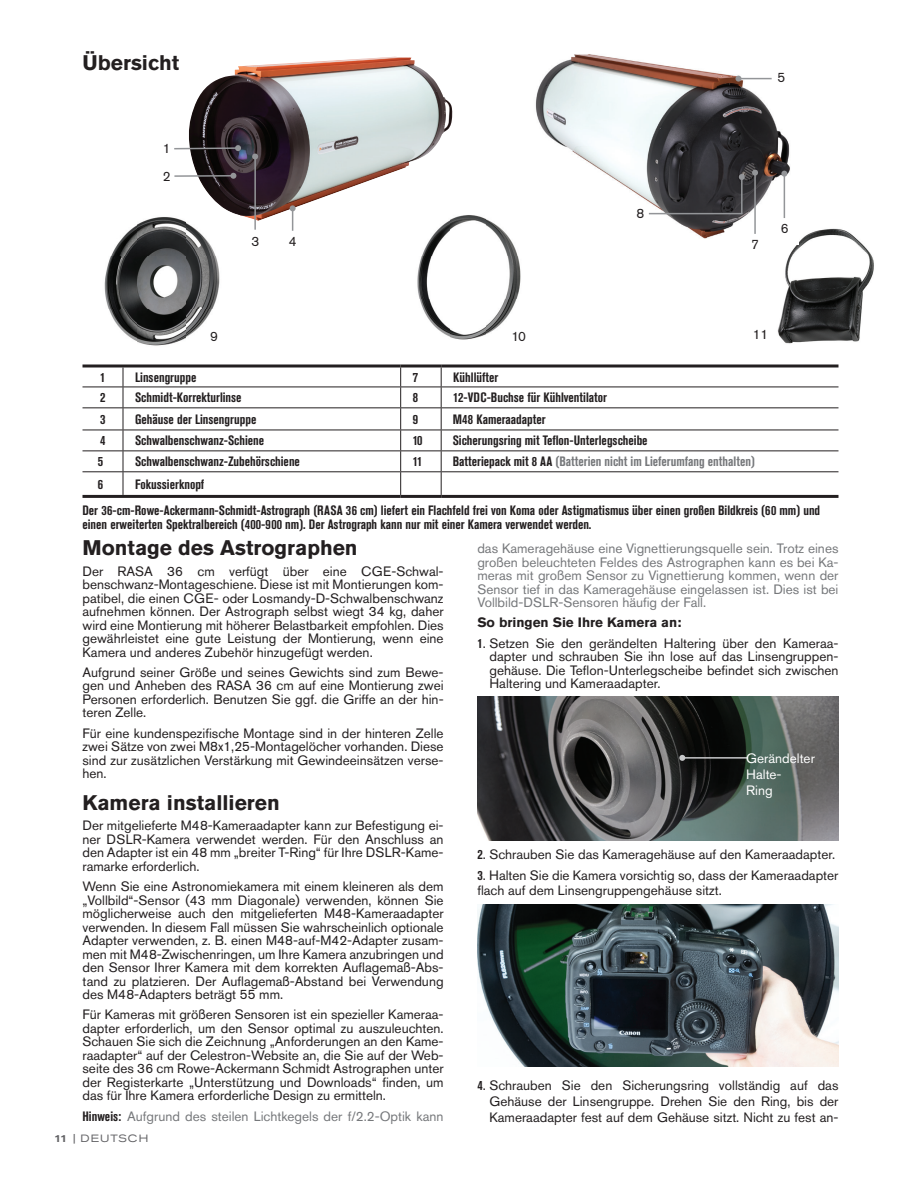
<style>
.page{position:relative;width:918px;height:1188px;background:#fff}
.page>*{position:absolute;margin:0;border:0;box-sizing:border-box;transform-origin:0 0}
.t1{font:700 21px "Akzidenz Grotesk Pro";color:#231f20}
.t2{font:13.5px/13.5px "Akzidenz Grotesk Pro";color:#231f20;text-align:justify}
.t3{font:700 condensed 13.5px/25.8px "Akzidenz Grotesk Pro";color:#231f20}
.t4{font:13.5px/13.5px "Akzidenz Grotesk Pro";color:#76787b;text-align:justify}
.t5{font:700 condensed 13.5px "Akzidenz Grotesk Pro";color:#76787b}
.t6{font:700 13.5px "Akzidenz Grotesk Pro";color:#231f20}
.t7{font:13.5px/16.2px "Akzidenz Grotesk Pro";color:#fff}
.t8{font:expanded 10.5px "Akzidenz Grotesk Pro";letter-spacing:.1em;color:#636366}
.s1{color:#231f20}
.s2{font-weight:700;font-stretch:condensed;color:#231f20}
.s3{font-weight:500}
.s4{font-weight:700;font-stretch:condensed}
</style>
<div class="page">
<img style="left:777px;top:228px;width:97px;height:116px">
<img style="left:104px;top:217px;width:116px;height:129px">
<img style="left:417px;top:215px;width:104px;height:125px">
<img style="left:477px;top:697px;width:361px;height:144px">
<img style="left:477px;top:904px;width:361px;height:162px">
<hr style="left:682px;top:757px;width:66px;height:2px;background:#c7c8ca">
<svg style="left:679px;top:755px;width:6px;height:6px"></svg>
<img style="left:186px;top:57px;width:267px;height:164px">
<svg style="left:174px;top:145px;width:67px;height:6px"></svg>
<hr style="left:254px;top:157px;width:2px;height:73px;background:#939598">
<svg style="left:252px;top:154px;width:6px;height:6px"></svg>
<svg style="left:290px;top:205px;width:6px;height:26px"></svg>
<hr style="left:174px;top:175px;width:59px;height:2px;background:#939598">
<div style="left:230px;top:173px;width:7px;height:6px;background:#939598;border-radius:50%"></div>
<img style="left:535px;top:54px;width:263px;height:191px">
<hr style="left:738px;top:78px;width:34px;height:1px;background:#939598">
<svg style="left:735px;top:76px;width:6px;height:6px"></svg>
<hr style="left:754px;top:173px;width:2px;height:61px;background:#939598">
<svg style="left:752px;top:170px;width:6px;height:6px"></svg>
<hr style="left:784px;top:174px;width:1px;height:44px;background:#939598">
<svg style="left:781px;top:171px;width:6px;height:6px"></svg>
<hr style="left:741px;top:177px;width:2px;height:37px;background:#939598">
<svg style="left:739px;top:174px;width:6px;height:6px"></svg>
<hr style="left:649px;top:213px;width:93px;height:1px;background:#939598">
<svg style="left:82px;top:364px;width:41px;height:4px"></svg>
<svg style="left:123px;top:364px;width:278px;height:4px"></svg>
<svg style="left:401px;top:364px;width:40px;height:4px"></svg>
<svg style="left:441px;top:364px;width:397px;height:4px"></svg>
<hr style="left:82px;top:387px;width:41px;height:1px;background:#231f20">
<hr style="left:123px;top:387px;width:278px;height:1px;background:#231f20">
<hr style="left:82px;top:407px;width:41px;height:1px;background:#231f20">
<hr style="left:123px;top:407px;width:278px;height:1px;background:#231f20">
<hr style="left:401px;top:387px;width:40px;height:1px;background:#231f20">
<hr style="left:441px;top:387px;width:397px;height:1px;background:#231f20">
<hr style="left:401px;top:407px;width:40px;height:1px;background:#231f20">
<hr style="left:441px;top:407px;width:397px;height:1px;background:#231f20">
<hr style="left:82px;top:495px;width:41px;height:3px;background:#231f20">
<hr style="left:123px;top:495px;width:278px;height:3px;background:#231f20">
<hr style="left:401px;top:495px;width:40px;height:3px;background:#231f20">
<hr style="left:441px;top:495px;width:397px;height:3px;background:#231f20">
<hr style="left:82px;top:430px;width:41px;height:1px;background:#231f20">
<hr style="left:123px;top:430px;width:278px;height:1px;background:#231f20">
<hr style="left:401px;top:430px;width:40px;height:1px;background:#231f20">
<hr style="left:441px;top:430px;width:397px;height:1px;background:#231f20">
<hr style="left:82px;top:450px;width:41px;height:1px;background:#231f20">
<hr style="left:123px;top:450px;width:278px;height:1px;background:#231f20">
<svg style="left:123px;top:368px;width:1px;height:127px"></svg>
<hr style="left:401px;top:450px;width:40px;height:1px;background:#231f20">
<svg style="left:400px;top:368px;width:1px;height:127px"></svg>
<hr style="left:441px;top:450px;width:397px;height:1px;background:#231f20">
<svg style="left:441px;top:368px;width:1px;height:127px"></svg>
<hr style="left:82px;top:471px;width:41px;height:1px;background:#231f20">
<hr style="left:123px;top:471px;width:278px;height:1px;background:#231f20">
<hr style="left:401px;top:471px;width:40px;height:1px;background:#231f20">
<hr style="left:441px;top:471px;width:397px;height:1px;background:#231f20">
<h1 class="t1" style="left:82px;top:49px;width:98px">Übersicht</h1>
<p class="t2" style="left:163px;top:142px;width:9px">1</p>
<p class="t2" style="left:163px;top:169px;width:9px">2</p>
<p class="t2" style="left:252px;top:234px;width:9px">3</p>
<p class="t2" style="left:289px;top:234px;width:9px">4</p>
<p class="t2" style="left:636px;top:207px;width:9px">8</p>
<p class="t2" style="left:778px;top:71px;width:9px">5</p>
<p class="t2" style="left:751px;top:237px;width:9px">7</p>
<p class="t2" style="left:781px;top:221px;width:9px">6</p>
<p class="t2" style="left:210px;top:329px;width:9px">9</p>
<p class="t2" style="left:512px;top:329px;width:16px">10</p>
<p class="t2" style="left:753px;top:327px;width:17px">11</p>
<p class="t3" style="left:100px;top:364px;width:7px">1</p>
<p class="t3" style="left:135px;top:364px;width:63px">Linsengruppe</p>
<p class="t3" style="left:413px;top:364px;width:7px">7</p>
<p class="t3" style="left:453px;top:364px;width:47px">Kühllüfter</p>
<p class="t3" style="left:100px;top:385px;width:7px">2</p>
<p class="t3" style="left:135px;top:385px;width:108px">Schmidt-Korrekturlinse</p>
<p class="t3" style="left:413px;top:385px;width:7px">8</p>
<p class="t3" style="left:453px;top:385px;width:155px">12-VDC-Buchse für Kühlventilator</p>
<p class="t3" style="left:100px;top:406px;width:7px">3</p>
<p class="t3" style="left:135px;top:406px;width:123px">Gehäuse der Linsengruppe</p>
<p class="t3" style="left:413px;top:406px;width:7px">9</p>
<p class="t3" style="left:453px;top:406px;width:95px">M48 Kameraadapter</p>
<p class="t3" style="left:100px;top:428px;width:7px">4</p>
<p class="t3" style="left:135px;top:428px;width:131px">Schwalbenschwanz-Schiene</p>
<p class="t3" style="left:413px;top:428px;width:11px">10</p>
<p class="t3" style="left:453px;top:428px;width:196px">Sicherungsring mit Teflon-Unterlegscheibe</p>
<p class="t3" style="left:98px;top:449px;width:7px">5</p>
<p class="t3" style="left:135px;top:449px;width:166px">Schwalbenschwanz-Zubehörschiene</p>
<p class="t3" style="left:413px;top:449px;width:11px">11</p>
<p class="t5" style="left:453px;top:453px;width:304px"><span class="s1">Batteriepack mit 8 AA</span> (Batterien nicht im Lieferumfang enthalten)</p>
<p class="t3" style="left:98px;top:471px;width:7px">6</p>
<p class="t3" style="left:82px;top:471px;width:739px;text-indent:53px">Fokussierknopf<br>Der 36-cm-Rowe-Ackermann-Schmidt-Astrograph (RASA 36 cm) liefert ein Flachfeld frei von Koma oder Astigmatismus über einen großen Bildkreis (60 mm) und</p>
<p class="t3" style="left:82px;top:511px;width:511px">einen erweiterten Spektralbereich (400-900 nm). Der Astrograph kann nur mit einer Kamera verwendet werden.</p>
<h1 class="t1" style="left:82px;top:534px;width:277px">Montage des Astrographen</h1>
<p class="t2" style="left:82px;top:564px;width:363px">Der RASA 36 cm verfügt über eine CGE-Schwal&shy;benschwanz-Montageschiene. Diese ist mit Montierungen kom&shy;patibel, die einen CGE- oder Losmandy-D-Schwalbenschwanz aufnehmen können. Der Astrograph selbst wiegt 34 kg, daher wird eine Montierung mit höherer Belastbarkeit empfohlen. Dies gewährleistet eine gute Leistung der Montierung, wenn eine Kamera und anderes Zubehör hinzugefügt werden.</p>
<p class="t2" style="left:82px;top:665px;width:363px">Aufgrund seiner Größe und seines Gewichts sind zum Bewe&shy;gen und Anheben des RASA 36 cm auf eine Montierung zwei Personen erforderlich. Benutzen Sie ggf. die Griffe an der hin&shy;teren Zelle.</p>
<p class="t2" style="left:82px;top:726px;width:363px">Für eine kundenspezifische Montage sind in der hinteren Zelle zwei Sätze von zwei M8x1,25-Montagelöcher vorhanden. Diese sind zur zusätzlichen Verstärkung mit Gewindeeinsätzen verse&shy;hen.</p>
<h1 class="t1" style="left:82px;top:789px;width:199px">Kamera installieren</h1>
<p class="t2" style="left:82px;top:819px;width:363px">Der mitgelieferte M48-Kameraadapter kann zur Befestigung ei&shy;ner DSLR-Kamera verwendet werden. Für den Anschluss an den Adapter ist ein 48 mm „breiter T-Ring“ für Ihre DSLR-Kame&shy;ramarke erforderlich.</p>
<p class="t2" style="left:82px;top:880px;width:363px">Wenn Sie eine Astronomiekamera mit einem kleineren als dem „Vollbild“-Sensor (43 mm Diagonale) verwenden, können Sie möglicherweise auch den mitgelieferten M48-Kameraadapter verwenden. In diesem Fall müssen Sie wahrscheinlich optionale Adapter verwenden, z. B. einen M48-auf-M42-Adapter zusam&shy;men mit M48-Zwischenringen, um Ihre Kamera anzubringen und den Sensor Ihrer Kamera mit dem korrekten Auflagemaß-Abs&shy;tand zu platzieren. Der Auflagemaß-Abstand bei Verwendung des M48-Adapters beträgt 55 mm.</p>
<p class="t2" style="left:82px;top:1008px;width:363px">Für Kameras mit größeren Sensoren ist ein spezieller Kameraa&shy;dapter erforderlich, um den Sensor optimal zu auszuleuchten.<br>Schauen Sie sich die Zeichnung „Anforderungen an den Kame&shy;raadapter“ auf der Celestron-Website an, die Sie auf der Web&shy;seite des 36 cm Rowe-Ackermann Schmidt Astrographen unter der Registerkarte „Unterstützung und Downloads“ finden, um das für Ihre Kamera erforderliche Design zu ermitteln.</p>
<p class="t4" style="left:82px;top:1109px;width:363px"><span class="s2">Hinweis:</span> Aufgrund des steilen Lichtkegels der f/2.2-Optik kann</p>
<p class="t8" style="left:54px;top:1131px;width:96px"><span class="s3">11</span> | DEUTSCH</p>
<p class="t4" style="left:477px;top:542px;width:363px">das Kameragehäuse eine Vignettierungsquelle sein. Trotz eines großen beleuchteten Feldes des Astrographen kann es bei Ka&shy;meras mit großem Sensor zu Vignettierung kommen, wenn der Sensor tief in das Kameragehäuse eingelassen ist. Dies ist bei Vollbild-DSLR-Sensoren häufig der Fall.</p>
<p class="t6" style="left:477px;top:614px;width:205px">So bringen Sie Ihre Kamera an:</p>
<p class="t2" style="left:489px;top:636px;width:351px;text-indent:-12px"><span class="s4">1</span>. Setzen Sie den gerändelten Haltering über den Kameraa&shy;dapter und schrauben Sie ihn lose auf das Linsengruppen&shy;gehäuse. Die Teflon-Unterlegscheibe befindet sich zwischen Haltering und Kameraadapter.</p>
<p class="t7" style="left:746px;top:750px;width:70px">Gerändelter<br>Halte-<br>Ring</p>
<p class="t2" style="left:477px;top:848px;width:359px"><span class="s4">2</span>. Schrauben Sie das Kameragehäuse auf den Kameraadapter.</p>
<p class="t2" style="left:477px;top:867px;width:363px;line-height:15.6px"><span class="s4">3</span>. Halten Sie die Kamera vorsichtig so, dass der Kameraadapter flach auf dem Linsengruppengehäuse sitzt.</p>
<p class="t2" style="left:489px;top:1078px;width:351px;line-height:15.5px;text-indent:-12px"><span class="s4">4</span>. Schrauben Sie den Sicherungsring vollständig auf das Gehäuse der Linsengruppe. Drehen Sie den Ring, bis der Kameraadapter fest auf dem Gehäuse sitzt. Nicht zu fest an-</p>
</div>
